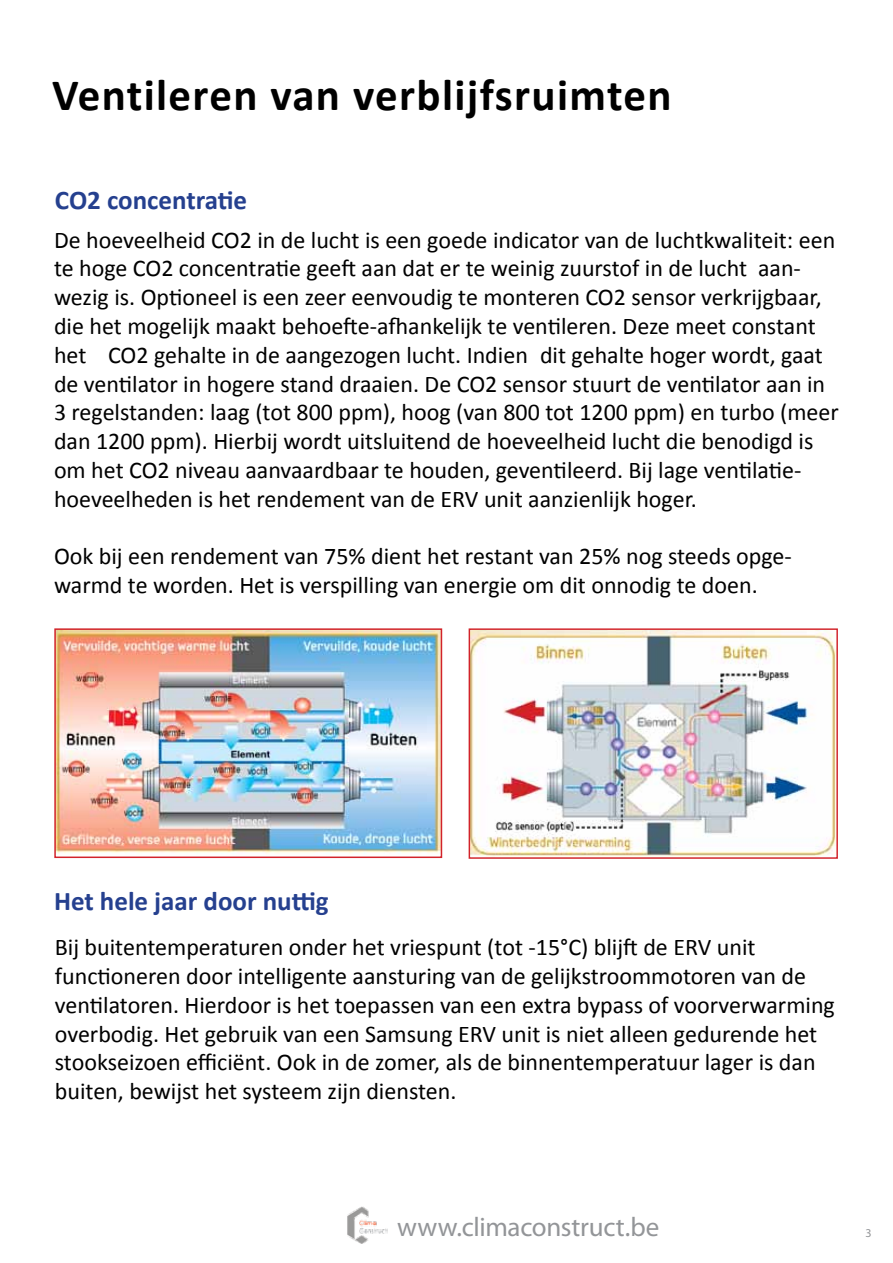
<style>
.page{position:relative;width:893px;height:1263px;background:#fff}
.page>*{position:absolute;margin:0;border:0;box-sizing:border-box;transform-origin:0 0}
.t1{font:700 45px "Calibri";letter-spacing:.03em;color:#000}
.t2{font:700 27px "Calibri";color:#25408f}
.t3{font:27px "Myriad Pro";letter-spacing:-.01em;color:#939598}
.t4{font:24px/28.8px "Calibri";color:#000}
.t5{font:12px "Myriad Pro";color:#939598}
</style>
<div class="page">
<img style="left:471px;top:630px;width:365px;height:227px">
<div style="left:469px;top:628px;width:369px;height:231px;border:1px solid #d2232a"></div>
<img style="left:57px;top:631px;width:382px;height:223px">
<div style="left:54px;top:628px;width:388px;height:230px;border:2px solid #d2232a"></div>
<img style="left:347px;top:1207px;width:41px;height:36px">
<h1 class="t1" style="left:52px;top:63px;width:621px">Ventileren van verblijfsruimten</h1>
<p class="t2" style="left:55px;top:181px;width:194px">CO2 concentratie</p>
<p class="t4" style="left:54px;top:225px;width:786px">De hoeveelheid CO2 in de lucht is een goede indicator van de luchtkwaliteit: een te hoge CO2 concentratie geeft aan dat er te weinig zuurstof in de lucht aan&shy;wezig is. Optioneel is een zeer eenvoudig te monteren CO2 sensor verkrijgbaar, die het mogelijk maakt behoefte-afhankelijk te ventileren. Deze meet constant het CO2 gehalte in de aangezogen lucht. Indien dit gehalte hoger wordt, gaat de ventilator in hogere stand draaien. De CO2 sensor stuurt de ventilator aan in 3 regelstanden: laag (tot 800 ppm), hoog (van 800 tot 1200 ppm) en turbo (meer dan 1200 ppm). Hierbij wordt uitsluitend de hoeveelheid lucht die benodigd is om het CO2 niveau aanvaardbaar te houden, geventileerd. Bij lage ventilatie&shy;hoeveelheden is het rendement van de ERV unit aanzienlijk hoger.</p>
<p class="t4" style="left:54px;top:541px;width:739px">Ook bij een rendement van 75% dient het restant van 25% nog steeds opge&shy;warmd te worden. Het is verspilling van energie om dit onnodig te doen.</p>
<p class="t2" style="left:54px;top:882px;width:276px">Het hele jaar door nuttig</p>
<p class="t4" style="left:55px;top:932px;width:781px">Bij buitentemperaturen onder het vriespunt (tot -15°C) blijft de ERV unit functioneren door intelligente aansturing van de gelijkstroommotoren van de ventilatoren. Hierdoor is het toepassen van een extra bypass of voorverwarming overbodig. Het gebruik van een Samsung ERV unit is niet alleen gedurende het stookseizoen efficiënt. Ook in de zomer, als de binnentemperatuur lager is dan buiten, bewijst het systeem zijn diensten.</p>
<p class="t3" style="left:397px;top:1211px;width:264px">www.climaconstruct.be</p>
<p class="t5" style="left:865px;top:1226px;width:8px">3</p>
</div>
